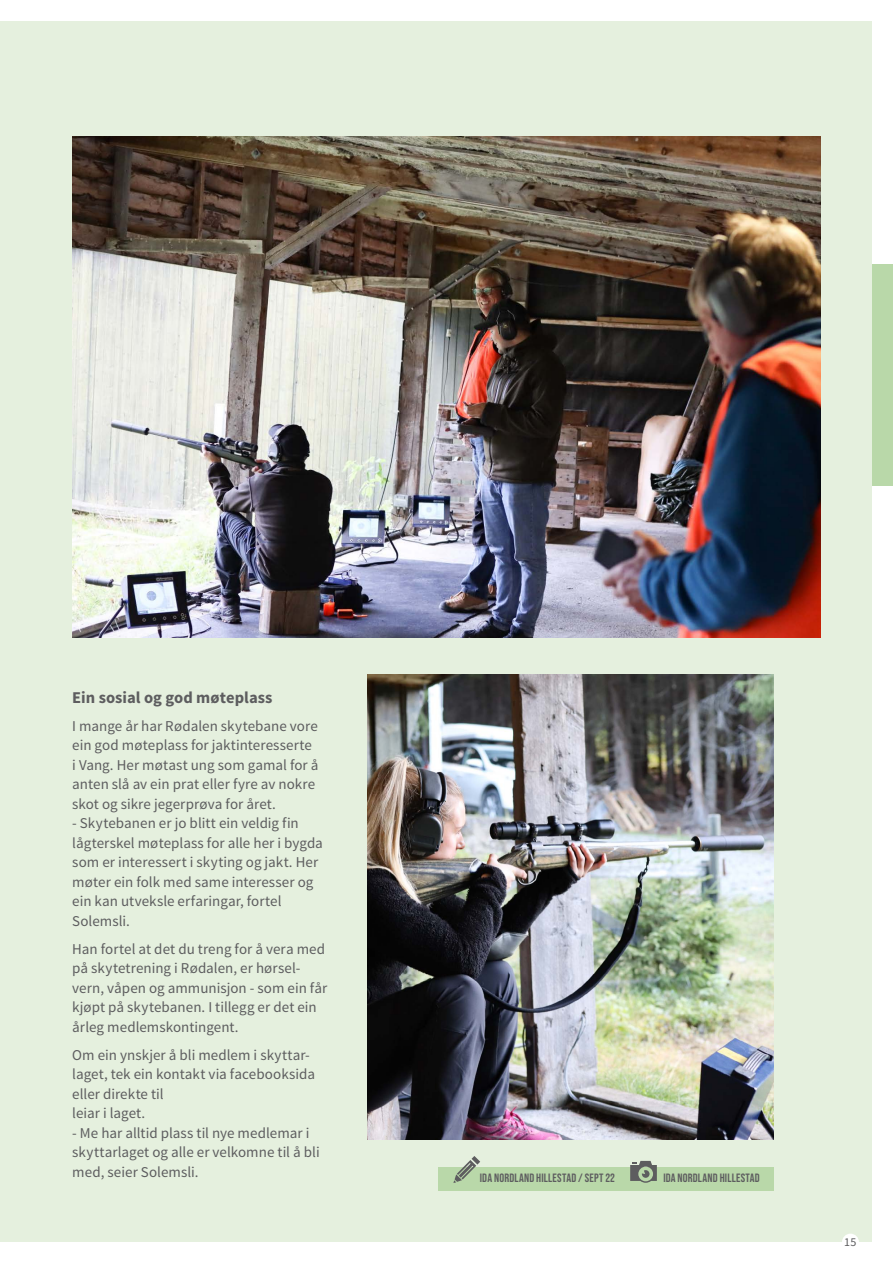
<style>
.page{position:relative;width:893px;height:1263px;background:#fff}
.page>*{position:absolute;margin:0;border:0;box-sizing:border-box;transform-origin:0 0}
.t1{font:700 16.5px "Source Sans Pro";color:#5d5d5f}
.t2{font:15px/19.5px "Source Sans Pro";letter-spacing:.005em;color:#5d5d5f}
.t3{font:12px "Bebas Neue";letter-spacing:.015em;color:#5d5d5f}
.t4{font:12px "Source Sans Pro";color:#5d5d5f}
</style>
<div class="page">
<div style="left:848px;top:264px;width:45px;height:222px;background:#b9d8a9"></div>
<div style="left:0;top:21px;width:872px;height:1221px;background:#e5f0de"></div>
<img style="left:72px;top:137px;width:749px;height:500px">
<div style="left:438px;top:1167px;width:336px;height:24px;background:#b9d8a9"></div>
<svg style="left:630px;top:1161px;width:27px;height:22px"></svg>
<svg style="left:453px;top:1156px;width:27px;height:27px"></svg>
<div style="left:842px;top:1233px;width:17px;height:18px;background:#fff;border-radius:50%"></div>
<img style="left:368px;top:674px;width:406px;height:466px">
<p class="t1" style="left:72px;top:687px;width:202px">Ein sosial og god møteplass</p>
<p class="t2" style="left:72px;top:716px;width:248px">I mange år har Rødalen skytebane vore ein god møteplass for jaktinteresserte i Vang. Her møtast ung som gamal for å anten slå av ein prat eller fyre av nokre skot og sikre jegerprøva for året.</p>
<p class="t2" style="left:72px;top:814px;width:252px">- Skytebanen er jo blitt ein veldig fin lågterskel møteplass for alle her i bygda som er interessert i skyting og jakt. Her møter ein folk med same interesser og ein kan utveksle erfaringar, fortel Solemsli.</p>
<p class="t2" style="left:72px;top:939px;width:257px">Han fortel at det du treng for å vera med på skytetrening i Rødalen, er hørsel&shy;vern, våpen og ammunisjon - som ein får kjøpt på skytebanen. I tillegg er det ein årleg medlemskontingent.</p>
<p class="t2" style="left:72px;top:1045px;width:244px">Om ein ynskjer å bli medlem i skyttar&shy;laget, tek ein kontakt via facebooksida eller direkte til<br>leiar i laget.</p>
<p class="t2" style="left:72px;top:1123px;width:249px">- Me har alltid plass til nye medlemar i skyttarlaget og alle er velkomne til å bli med, seier Solemsli.</p>
<p class="t3" style="left:480px;top:1171px;width:137px">IDA NORDLAND HILLESTAD / SEPT 22</p>
<p class="t3" style="left:663px;top:1171px;width:98px">IDA NORDLAND HILLESTAD</p>
<p class="t4" style="left:844px;top:1235px;width:14px">15</p>
</div>
